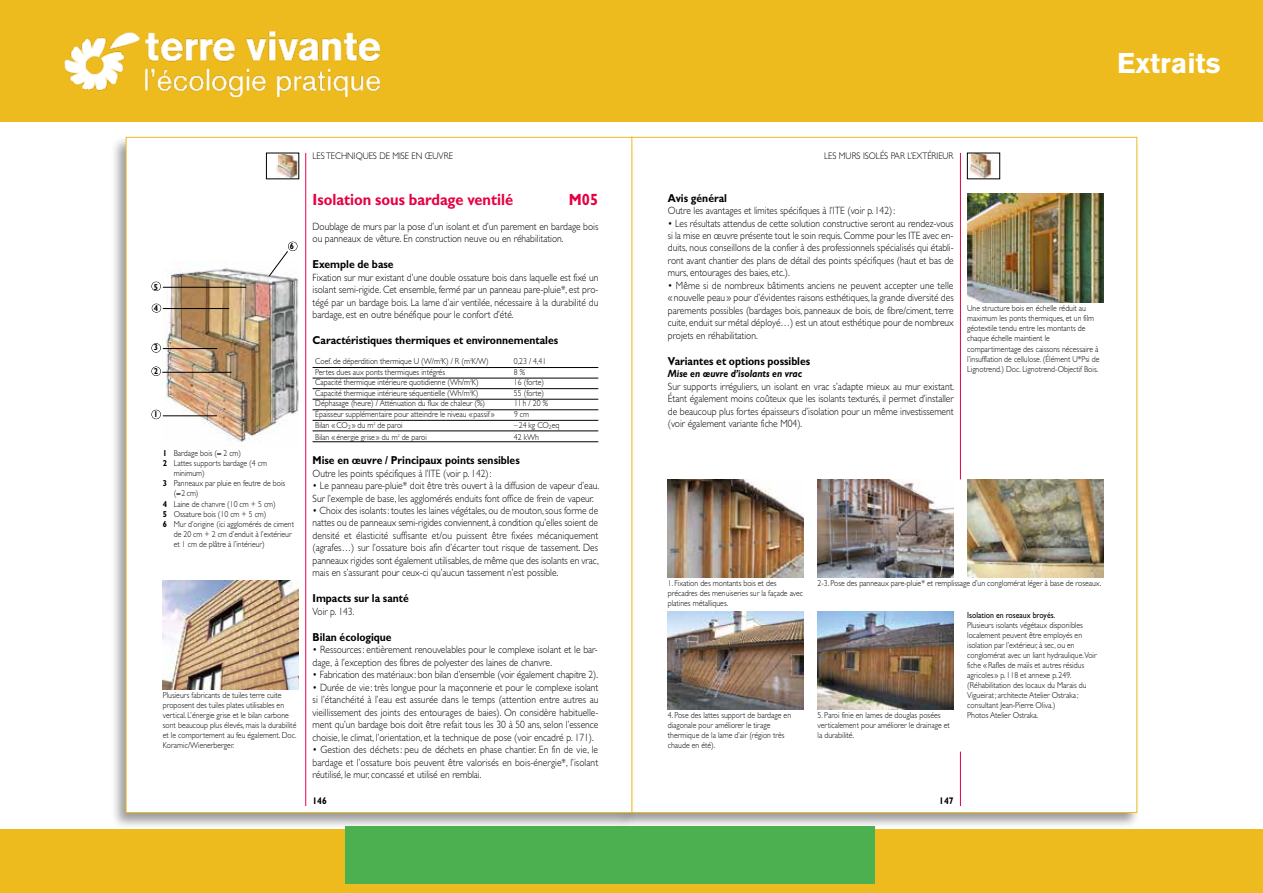
<style>
.page{position:relative;width:1263px;height:893px;background:#fff}
.page>*{position:absolute;margin:0;border:0;box-sizing:border-box;transform-origin:0 0}
.t1{font:700 28.35px "Akzidenz Grotesk Pro";color:#fff}
.t2{font:700 16.35px "Gill Sans";color:#e50043;scale:.9 1}
.t3{font:700 11.55px "Gill Sans";color:#000;scale:.9 1}
.t4{font:300 10.5px/12.5px "Gill Sans";color:#000;text-align:justify;scale:.9 1}
.t5{font:italic 700 10.5px "Gill Sans";color:#000;scale:.9 1}
.t6{font:300 9.6px "Gill Sans";color:#000;scale:.9 1}
.t7{font:700 9.6px "Gill Sans";color:#000;scale:.9 1}
.t8{font:300 8.7px/10.1px "Gill Sans";color:#000;scale:.9 1}
.t9{font:8.7px "Gill Sans";color:#000;scale:.9 1}
.t10{font:700 8.7px "Gill Sans";color:#000;scale:.9 1}
.s1{font-weight:700}
</style>
<div class="page">
<div style="left:0;top:0;width:1263px;height:121px;background:#eebb1f"></div>
<div style="left:0;top:829px;width:1263px;height:64px;background:#eebb1f"></div>
<img style="left:64px;top:31px;width:315px;height:66px">
<div style="left:616px;top:136px;width:524px;height:693px;background:#000;opacity:.4"></div>
<img style="left:635px;top:139px;width:500px;height:672px">
<div style="left:110px;top:135px;width:525px;height:695px;background:#000;opacity:.4"></div>
<svg style="left:652px;top:819px;width:7px;height:7px"></svg>
<svg style="left:128px;top:139px;width:502px;height:672px"></svg>
<div style="left:345px;top:827px;width:530px;height:57px;background:#4caf50"></div>
<p class="t10" style="left:154px;top:281px;width:6px">5</p>
<p class="t10" style="left:154px;top:303px;width:6px">4</p>
<p class="t10" style="left:154px;top:342px;width:6px">3</p>
<p class="t10" style="left:154px;top:366px;width:6px">2</p>
<p class="t10" style="left:154px;top:409px;width:6px">1</p>
<p class="t10" style="left:290px;top:241px;width:6px">6</p>
<p class="t8" style="left:163px;top:448px;width:88px"><span class="s1">1</span> Bardage bois (≈ 2 cm)</p>
<p class="t8" style="left:163px;top:458px;width:117px"><span class="s1">2</span> Lattes supports bardage (4 cm</p>
<p class="t8" style="left:174px;top:468px;width:36px">minimum)</p>
<p class="t8" style="left:163px;top:478px;width:137px"><span class="s1">3</span> Panneaux par pluie en feutre de bois</p>
<p class="t8" style="left:174px;top:489px;width:29px">(≈2 cm)</p>
<p class="t8" style="left:163px;top:499px;width:127px"><span class="s1">4</span> Laine de chanvre (10 cm + 5 cm)</p>
<p class="t8" style="left:163px;top:509px;width:117px"><span class="s1">5</span> Ossature bois (10 cm + 5 cm)</p>
<p class="t8" style="left:163px;top:519px;width:147px"><span class="s1">6</span> Mur d’origine (ici agglomérés de ciment</p>
<p class="t8" style="left:174px;top:529px;width:132px">de 20 cm + 2 cm d’enduit à l’extérieur</p>
<p class="t8" style="left:174px;top:539px;width:103px">et 1 cm de plâtre à l’intérieur)</p>
<p class="t8" style="left:163px;top:690px;width:150px">Plusieurs fabricants de tuiles terre cuite proposent des tuiles plates utilisables en vertical. L’énergie grise et le bilan carbone sont beaucoup plus élevés, mais la durabilité et le comportement au feu également. Doc.<br>Koramic/Wienerberger.</p>
<p class="t6" style="left:313px;top:151px;width:157px">LES TECHNIQUES DE MISE EN ŒUVRE</p>
<h2 class="t2" style="left:313px;top:190px;width:224px">Isolation sous bardage ventilé</h2>
<h2 class="t2" style="left:569px;top:190px;width:34px">M05</h2>
<p class="t4" style="left:313px;top:220px;width:319px">Doublage de murs par la pose d’un isolant et d’un parement en bardage bois ou panneaux de vêture. En construction neuve ou en réhabilitation.</p>
<p class="t3" style="left:313px;top:257px;width:92px">Exemple de base</p>
<p class="t4" style="left:313px;top:271px;width:319px">Fixation sur mur existant d’une double ossature bois dans laquelle est fixé un isolant semi-rigide. Cet ensemble, fermé par un panneau pare-pluie*, est pro&shy;tégé par un bardage bois. La lame d’air ventilée, nécessaire à la durabilité du bardage, est en outre bénéfique pour le confort d’été.</p>
<p class="t3" style="left:313px;top:333px;width:274px">Caractéristiques thermiques et environnementales</p>
<p class="t8" style="left:315px;top:356px;width:194px">Coef. de déperdition thermique U (W/m<sup>2</sup>K) / R (m<sup>2</sup>K/W)</p>
<p class="t8" style="left:514px;top:356px;width:37px">0,23 / 4,41</p>
<p class="t8" style="left:315px;top:367px;width:146px">Pertes dues aux ponts thermiques intégrés</p>
<p class="t8" style="left:514px;top:367px;width:14px">8 %</p>
<p class="t8" style="left:315px;top:377px;width:183px">Capacité thermique intérieure quotidienne (Wh/m<sup>2</sup>K)</p>
<p class="t8" style="left:514px;top:377px;width:35px">16 (forte)</p>
<p class="t8" style="left:315px;top:388px;width:183px">Capacité thermique intérieure séquentielle (Wh/m<sup>2</sup>K)</p>
<p class="t8" style="left:514px;top:388px;width:35px">55 (forte)</p>
<p class="t8" style="left:315px;top:398px;width:190px">Déphasage (heure) / Atténuation du flux de chaleur (%)</p>
<p class="t8" style="left:514px;top:398px;width:39px">11h / 20 %</p>
<p class="t8" style="left:315px;top:409px;width:201px">Épaisseur supplémentaire pour atteindre le niveau « passif »</p>
<p class="t8" style="left:514px;top:409px;width:18px">9 cm</p>
<p class="t8" style="left:315px;top:420px;width:99px">Bilan « CO<sub>2</sub> » du m<sup>2</sup> de paroi</p>
<p class="t8" style="left:514px;top:420px;width:52px">–24 kg CO<sub>2</sub>eq</p>
<p class="t8" style="left:315px;top:432px;width:126px">Bilan « énergie grise » du m<sup>2</sup> de paroi</p>
<p class="t8" style="left:514px;top:432px;width:29px">42 kWh</p>
<p class="t3" style="left:313px;top:453px;width:232px">Mise en œuvre / Principaux points sensibles</p>
<p class="t4" style="left:313px;top:467px;width:200px">Outre les points spécifiques à l’ITE (voir p. 142) :</p>
<p class="t4" style="left:313px;top:479px;width:320px">• Le panneau pare-pluie* doit être très ouvert à la diffusion de vapeur d’eau.<br>Sur l’exemple de base, les agglomérés enduits font office de frein de vapeur.</p>
<p class="t4" style="left:313px;top:504px;width:320px">• Choix des isolants : toutes les laines végétales, ou de mouton, sous forme de nattes ou de panneaux semi-rigides conviennent, à condition qu’elles soient de densité et élasticité suffisante et/ou puissent être fixées mécaniquement (agrafes…) sur l’ossature bois afin d’écarter tout risque de tassement. Des panneaux rigides sont également utilisables, de même que des isolants en vrac, mais en s’assurant pour ceux-ci qu’aucun tassement n’est possible.</p>
<p class="t3" style="left:313px;top:592px;width:108px">Impacts sur la santé</p>
<p class="t4" style="left:313px;top:605px;width:48px">Voir p. 143.</p>
<p class="t3" style="left:313px;top:630px;width:89px">Bilan écologique</p>
<p class="t4" style="left:313px;top:643px;width:318px">• Ressources : entièrement renouvelables pour le complexe isolant et le bar&shy;dage, à l’exception des fibres de polyester des laines de chanvre.</p>
<p class="t4" style="left:313px;top:668px;width:319px">• Fabrication des matériaux : bon bilan d’ensemble (voir également chapitre 2).</p>
<p class="t4" style="left:313px;top:681px;width:319px">• Durée de vie : très longue pour la maçonnerie et pour le complexe isolant si l’étanchéité à l’eau est assurée dans le temps (attention entre autres au vieillissement des joints des entourages de baies). On considère habituelle&shy;ment qu’un bardage bois doit être refait tous les 30 à 50 ans, selon l’essence choisie, le climat, l’orientation, et la technique de pose (voir encadré p. 171).</p>
<p class="t4" style="left:313px;top:743px;width:319px">• Gestion des déchets : peu de déchets en phase chantier. En fin de vie, le bardage et l’ossature bois peuvent être valorisés en bois-énergie*, l’isolant réutilisé, le mur, concassé et utilisé en remblai.</p>
<p class="t7" style="left:313px;top:795px;width:17px">146</p>
<h1 class="t1" style="left:1117px;top:45px;width:105px">Extraits</h1>
<p class="t6" style="left:824px;top:151px;width:145px">LES MURS ISOLÉS PAR L’EXTÉRIEUR</p>
<p class="t3" style="left:668px;top:191px;width:67px">Avis général</p>
<p class="t4" style="left:668px;top:204px;width:254px">Outre les avantages et limites spécifiques à l’ITE (voir p.142) :</p>
<p class="t4" style="left:668px;top:217px;width:319px">• Les résultats attendus de cette solution constructive seront au rendez-vous si la mise en œuvre présente tout le soin requis. Comme pour les ITE avec en&shy;duits, nous conseillons de la confier à des professionnels spécialisés qui établi&shy;ront avant chantier des plans de détail des points spécifiques (haut et bas de murs, entourages des baies, etc.).</p>
<p class="t4" style="left:668px;top:279px;width:319px">• Même si de nombreux bâtiments anciens ne peuvent accepter une telle «nouvelle peau » pour d’évidentes raisons esthétiques, la grande diversité des parements possibles (bardages bois, panneaux de bois, de fibre/ciment, terre cuite, enduit sur métal déployé…) est un atout esthétique pour de nombreux projets en réhabilitation.</p>
<p class="t3" style="left:668px;top:354px;width:160px">Variantes et options possibles</p>
<p class="t5" style="left:668px;top:368px;width:151px">Mise en œuvre d’isolants en vrac</p>
<p class="t4" style="left:668px;top:380px;width:320px">Sur supports irréguliers, un isolant en vrac s’adapte mieux au mur existant.<br>Étant également moins coûteux que les isolants texturés, il permet d’installer de beaucoup plus fortes épaisseurs d’isolation pour un même investissement (voir également variante fiche M04).</p>
<p class="t8" style="left:967px;top:303px;width:148px">Une structure bois en échelle réduit au maximum les ponts thermiques, et un film géotextile tendu entre les montants de chaque échelle maintient le compartimentage des caissons nécessaire à l’insufflation de cellulose. (Élément U*Psi de Lignotrend.) Doc. Lignotrend-Objectif Bois.</p>
<p class="t8" style="left:668px;top:578px;width:152px">1. Fixation des montants bois et des précadres des menuiseries sur la façade avec platines métalliques.</p>
<p class="t8" style="left:817px;top:578px;width:316px">2-3. Pose des panneaux pare-pluie* et remplissage d’un conglomérat léger à base de roseaux.</p>
<p class="t8" style="left:668px;top:710px;width:139px">4. Pose des lattes support de bardage en diagonale pour améliorer le tirage thermique de la lame d’air (région très chaude en été).</p>
<p class="t8" style="left:817px;top:710px;width:149px">5. Paroi finie en lames de douglas posées verticalement pour améliorer le drainage et la durabilité.</p>
<p class="t9" style="left:967px;top:610px;width:99px">Isolation en roseaux broyés.</p>
<p class="t8" style="left:967px;top:620px;width:145px">Plusieurs isolants végétaux disponibles localement peuvent être employés en isolation par l’extérieur, à sec, ou en conglomérat avec un liant hydraulique.Voir fiche «Rafles de maïis et autres résidus agricoles» p.118 et annexe p.249. (Réhabilitation des locaux du Marais du Vigueirat ; architecte Atelier Ostraka ; consultant Jean-Pierre Oliva.)<br>Photos Atelier Ostraka.</p>
<p class="t7" style="left:939px;top:795px;width:17px">147</p>
</div>
